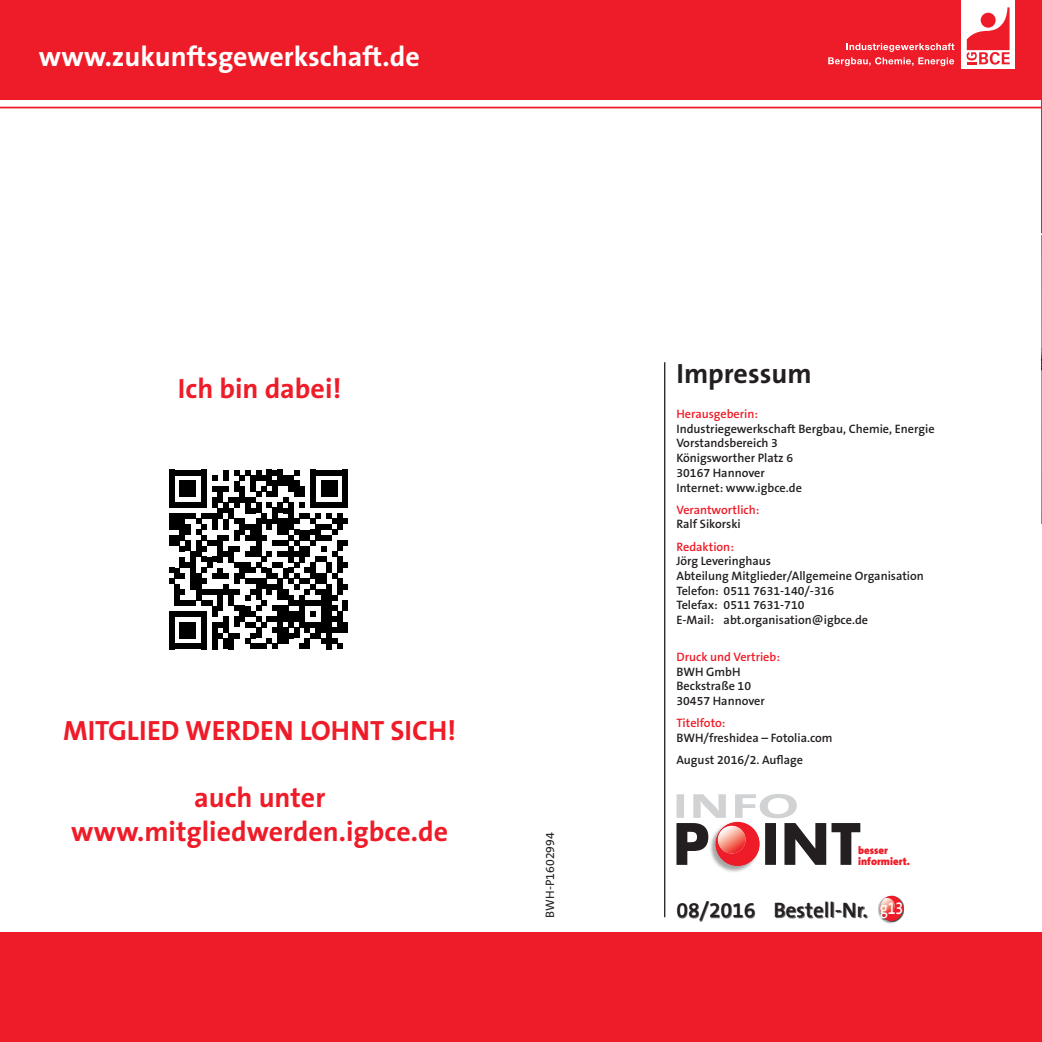
<style>
.page{position:relative;width:1042px;height:1042px;background:#fff}
.page>*{position:absolute;margin:0;border:0;box-sizing:border-box;transform-origin:0 0}
.t1{font:700 28px/33.6px "The Sans B7";color:#ee1c28;text-align:center}
.t2{font:700 28px "The Sans B7";color:#fff}
.t3{font:700 28px "The Sans B7";color:#231f20}
.t4{font:600 21px "The Sans B6";color:#231f20}
.t5{font:600 12.25px/14.7px "The Sans B6";color:#231f20}
.t6{font:600 12.25px "The Sans B6";color:#ee1c28}
.t7{font:12.25px "The Sans B5 Plain";letter-spacing:.005em;color:#231f20}
.t8{font:900 10.85px/10.2px "The Sans B9";color:#ee1c28}
</style>
<div class="page">
<div style="left:0;top:0;width:1042px;height:99px;background:#ee1c28"></div>
<hr style="left:1041px;top:0;width:1px;height:233px;background:#ee1c28">
<div style="left:0;top:933px;width:1042px;height:109px;background:#ee1c28"></div>
<div style="left:961px;top:0;width:54px;height:68px;background:#fff"></div>
<svg style="left:966px;top:7px;width:43px;height:58px"></svg>
<div style="left:980px;top:13px;width:15px;height:15px;background:#ee1c28;border-radius:50%"></div>
<svg style="left:828px;top:43px;width:126px;height:23px"></svg>
<svg style="left:169px;top:470px;width:179px;height:179px"></svg>
<div style="left:343px;top:600px;width:5px;height:11px;background:#000"></div>
<div style="left:343px;top:622px;width:5px;height:11px;background:#000"></div>
<div style="left:677px;top:895px;width:227px;height:27px;background:#231f20;opacity:.75"></div>
<div style="left:878px;top:896px;width:24px;height:27px;background:#231f20;opacity:.4"></div>
<svg style="left:880px;top:895px;width:23px;height:26px"></svg>
<div style="left:708px;top:821px;width:51px;height:52px;background:#231f20;opacity:.4"></div>
<svg style="left:676px;top:794px;width:184px;height:71px"></svg>
<hr style="left:664px;top:362px;width:1px;height:555px;background:#231f20">
<hr style="left:0;top:107px;width:1042px;height:1px;background:#ee1c28">
<img style="left:1041px;top:236px;width:1px;height:287px">
<h1 class="t2" style="left:39px;top:41px;width:382px">www.zukunftsgewerkschaft.de</h1>
<h1 class="t1" style="left:178px;top:373px;width:165px">Ich bin dabei!</h1>
<h1 class="t1" style="left:63px;top:714px;width:395px">MITGLIED WERDEN LOHNT SICH!</h1>
<h1 class="t1" style="left:71px;top:781px;width:378px">auch unter www.mitgliedwerden.igbce.de</h1>
<p class="t7" style="left:543px;top:918px;width:87px;rotate:-90deg">BWH-P1602994</p>
<h1 class="t3" style="left:676px;top:359px;width:137px">Impressum</h1>
<p class="t6" style="left:676px;top:407px;width:83px">Herausgeberin:</p>
<p class="t5" style="left:676px;top:422px;width:260px">Industriegewerkschaft Bergbau, Chemie, Energie<br>Vorstandsbereich 3<br>Königsworther Platz 6<br>30167 Hannover<br>Internet: www.igbce.de</p>
<p class="t6" style="left:676px;top:503px;width:84px">Verantwortlich:</p>
<p class="t5" style="left:676px;top:517px;width:66px">Ralf Sikorski</p>
<p class="t6" style="left:676px;top:540px;width:59px">Redaktion:</p>
<p class="t5" style="left:676px;top:554px;width:249px">Jörg Leveringhaus<br>Abteilung Mitglieder/Allgemeine Organisation<br>Telefon: 0511 7631-140/-316<br>Telefax: 0511 7631-710<br>E-Mail: abt.organisation@igbce.de</p>
<p class="t6" style="left:676px;top:650px;width:105px">Druck und Vertrieb:</p>
<p class="t5" style="left:676px;top:664px;width:90px">BWH GmbH<br>Beckstraße 10<br>30457 Hannover</p>
<p class="t6" style="left:676px;top:716px;width:51px">Titelfoto:</p>
<p class="t5" style="left:676px;top:727px;width:158px;line-height:22.1px">BWH/freshidea – Fotolia.com<br>August 2016/2. Auflage</p>
<p class="t8" style="left:858px;top:846px;width:53px">besser informiert.</p>
<h2 class="t4" style="left:676px;top:899px;width:228px">08/2016 Bestell-Nr. <sup>g13</sup></h2>
</div>
